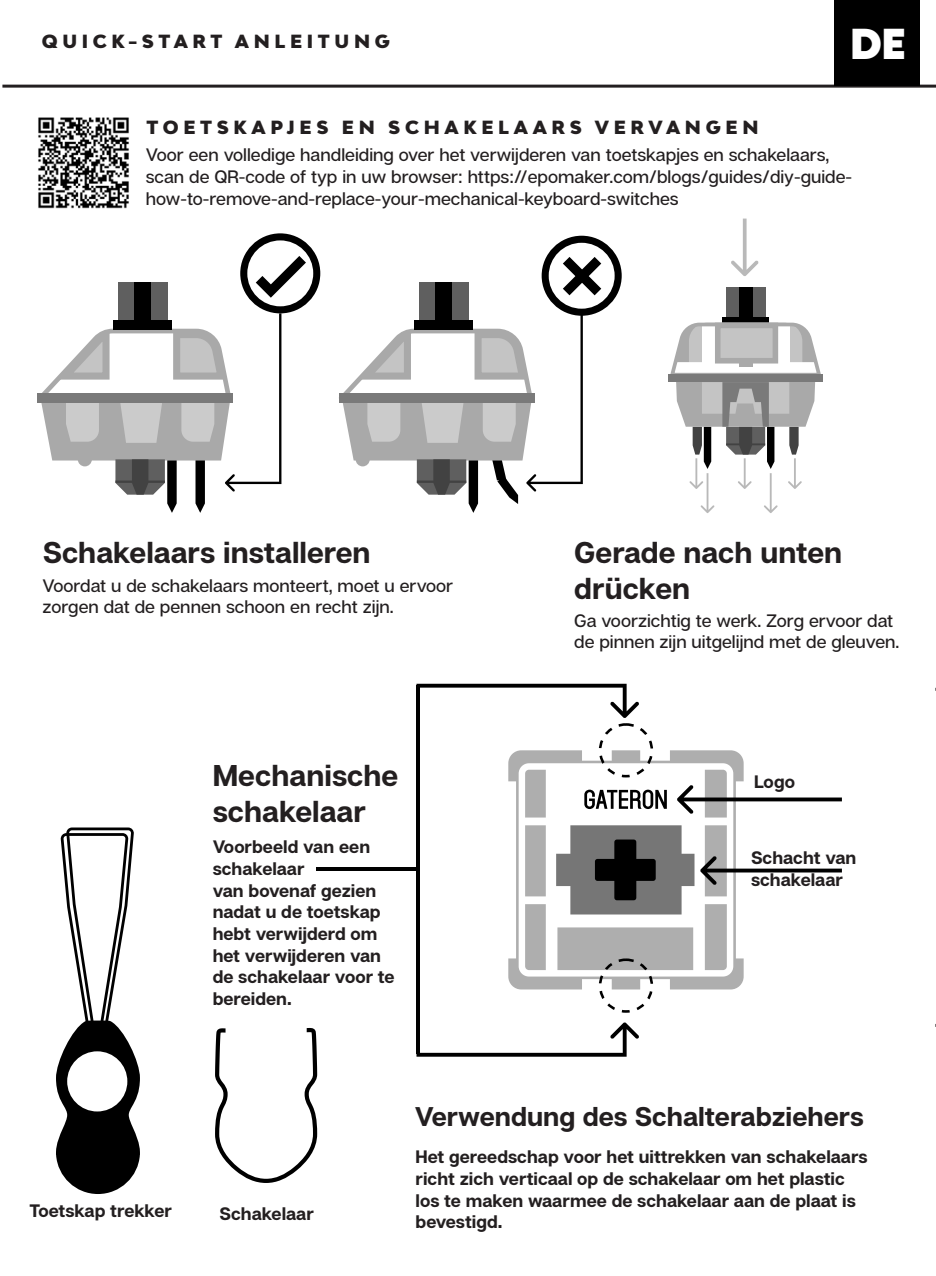
<style>
.page{position:relative;width:936px;height:1276px;background:#fff}
.page>*{position:absolute;margin:0;border:0;box-sizing:border-box;transform-origin:0 0}
.t1{font:700 45px "Noir Pro";color:#fff}
.t2{font:700 30px/36px "Articulat CF";color:#231f20}
.t3{font:700 27px "Articulat CF";color:#231f20}
.t4{font:500 18px/21.6px "Articulat CF";color:#231f20}
.t5{font:700 18px/21.6px "Articulat CF";color:#231f20}
.t6{font:900 18px "Bw Modelica";letter-spacing:.26em;color:#231f20}
</style>
<div class="page">
<svg style="left:37px;top:233px;width:283px;height:280px"></svg>
<svg style="left:339px;top:236px;width:282px;height:277px"></svg>
<div style="left:726px;top:287px;width:39px;height:37px;background:#5f5f5f"></div>
<div style="left:739px;top:287px;width:13px;height:37px;background:#000"></div>
<div style="left:722px;top:317px;width:46px;height:7px;background:#000"></div>
<svg style="left:731px;top:218px;width:27px;height:58px"></svg>
<svg style="left:668px;top:321px;width:154px;height:192px"></svg>
<div style="left:668px;top:375px;width:154px;height:7px;background:#7a7a7a"></div>
<img style="left:38px;top:117px;width:91px;height:92px">
<hr style="left:2px;top:85px;width:933px;height:3px;background:#231f20">
<div style="left:834px;top:1px;width:85px;height:85px;background:#000"></div>
<svg style="left:508px;top:750px;width:235px;height:239px;fill:#aeaeae"></svg>
<svg style="left:518px;top:763px;width:323px;height:213px"></svg>
<svg style="left:416px;top:1022px;width:223px;height:34px"></svg>
<svg style="left:416px;top:684px;width:223px;height:34px"></svg>
<hr style="left:416px;top:685px;width:4px;height:369px;background:#000">
<div style="left:598px;top:958px;width:55px;height:54px;border:3px dashed #000;border-radius:50%"></div>
<div style="left:598px;top:723px;width:55px;height:54px;border:3px dashed #000;border-radius:50%"></div>
<svg style="left:316px;top:867px;width:100px;height:3px"></svg>
<svg style="left:215px;top:1028px;width:102px;height:155px"></svg>
<svg style="left:56px;top:827px;width:84px;height:367px"></svg>
<p class="t6" style="left:42px;top:30px;width:349px">QUICK-START ANLEITUNG</p>
<p class="t1" style="left:850px;top:7px;width:57px">DE</p>
<p class="t6" style="left:147px;top:116px;width:613px">TOETSKAPJES EN SCHAKELAARS VERVANGEN</p>
<p class="t4" style="left:146px;top:145px;width:707px">Voor een volledige handleiding over het verwijderen van toetskapjes en schakelaars, scan de QR-code of typ in uw browser: https://epomaker.com/blogs/guides/diy-guide&shy;how-to-remove-and-replace-your-mechanical-keyboard-switches</p>
<p class="t2" style="left:43px;top:536px;width:329px">Schakelaars installeren</p>
<p class="t4" style="left:43px;top:575px;width:412px">Voordat u de schakelaars monteert, moet u ervoor zorgen dat de pennen schoon en recht zijn.</p>
<p class="t2" style="left:213px;top:759px;width:187px">Mechanische schakelaar</p>
<p class="t5" style="left:213px;top:837px;width:159px">Voorbeeld van een schakelaar</p>
<p class="t5" style="left:213px;top:880px;width:183px">van bovenaf gezien nadat u de toetskap hebt verwijderd om het verwijderen van de schakelaar voor te bereiden.</p>
<p class="t2" style="left:574px;top:536px;width:269px">Gerade nach unten drücken</p>
<p class="t4" style="left:574px;top:610px;width:326px">Ga voorzichtig te werk. Zorg ervoor dat de pinnen zijn uitgelijnd met de gleuven.</p>
<p class="t5" style="left:754px;top:772px;width:42px">Logo</p>
<p class="t5" style="left:751px;top:848px;width:107px">Schacht van schakelaar</p>
<p class="t5" style="left:29px;top:1201px;width:144px">Toetskap trekker</p>
<p class="t5" style="left:219px;top:1204px;width:96px">Schakelaar</p>
<p class="t3" style="left:415px;top:1100px;width:450px">Verwendung des Schalterabziehers</p>
<p class="t5" style="left:415px;top:1147px;width:453px">Het gereedschap voor het uittrekken van schakelaars richt zich verticaal op de schakelaar om het plastic los te maken waarmee de schakelaar aan de plaat is bevestigd.</p>
</div>
